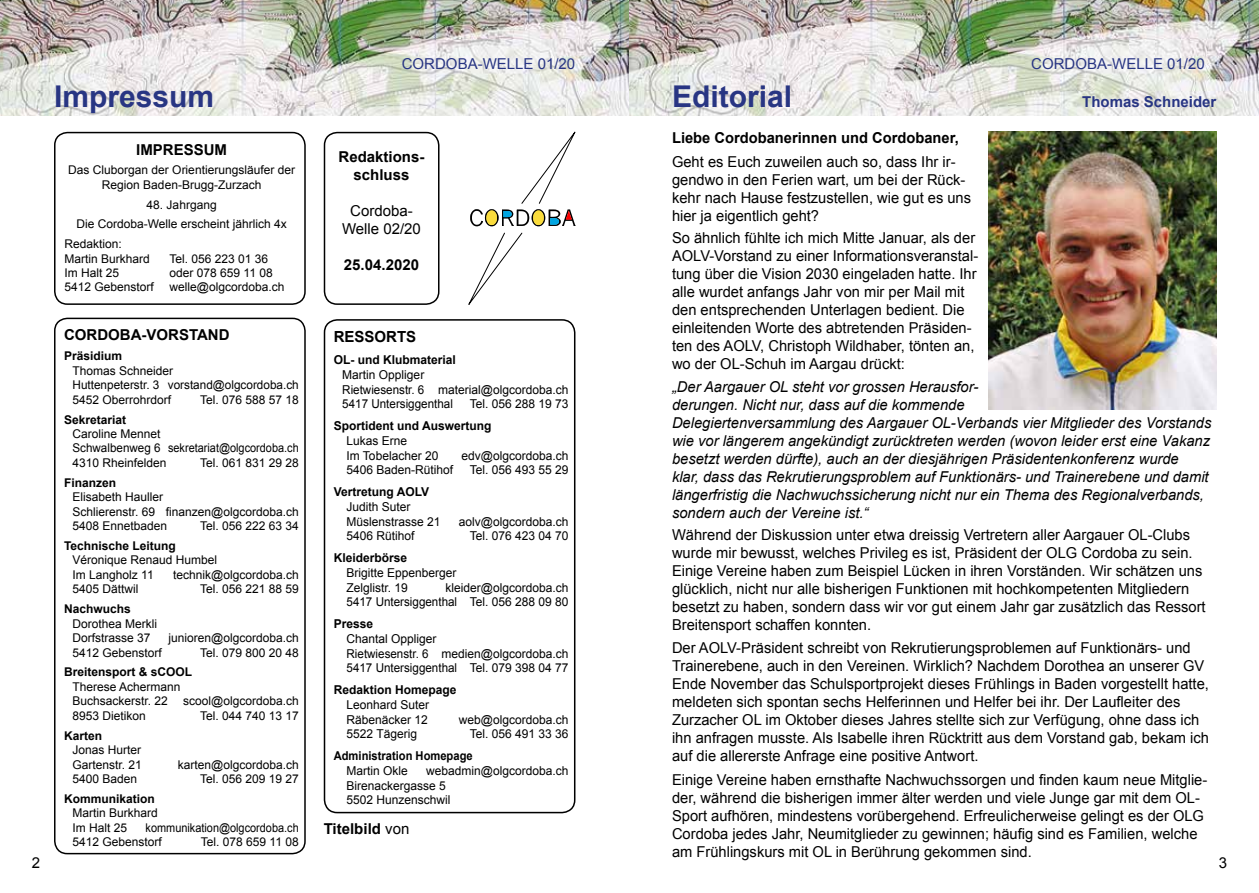
<style>
.page{position:relative;width:1259px;height:893px;background:#fff}
.page>*{position:absolute;margin:0;border:0;box-sizing:border-box;transform-origin:0 0}
.t1{font:700 30px "Arial";color:#283583}
.t2{font:700 15.3px "Arial";color:#000}
.t3{font:15px/18px "Arial";color:#000}
.t4{font:italic 15px/18px "Arial";color:#000}
.t5{font:700 15px/18px "Arial";color:#000;text-align:center}
.t6{font:15px "Arial";color:#283583}
.t7{font:700 15px "Arial";color:#283583}
.t8{font:12.15px/14.7px "Arial";color:#000}
.t9{font:700 12.15px "Arial";color:#000}
.t10{font:700 12.15px "Arial";color:#000;scale:.91 1}
.t11{font:12px/14.4px "Arial";color:#000}
.t12{font:700 12px "Arial";color:#000}
.t13{font:12px/14.4px "Arial";color:#000;scale:.91 1}
.s1{font-weight:400}
</style>
<div class="page">
<img style="left:0;top:0;width:1259px;height:116px">
<svg style="left:468px;top:132px;width:107px;height:173px"></svg>
<div style="left:54px;top:318px;width:252px;height:536px;border:1px solid #000;border-radius:13px"></div>
<div style="left:54px;top:132px;width:252px;height:173px;border:2px solid #000;border-radius:13px"></div>
<div style="left:324px;top:132px;width:115px;height:173px;border:2px solid #000;border-radius:13px"></div>
<div style="left:324px;top:319px;width:251px;height:494px;border:2px solid #000;border-radius:13px"></div>
<img style="left:988px;top:132px;width:228px;height:278px">
<p class="t6" style="left:402px;top:54px;width:175px">CORDOBA-WELLE 01/20</p>
<p class="t6" style="left:1031px;top:54px;width:175px">CORDOBA-WELLE 01/20</p>
<h1 class="t1" style="left:54px;top:77px;width:162px">Impressum</h1>
<h1 class="t1" style="left:672px;top:77px;width:122px">Editorial</h1>
<p class="t7" style="left:1082px;top:92px;width:136px">Thomas Schneider</p>
<p class="t5" style="left:672px;top:129px;width:288px">Liebe Cordobanerinnen und Cordobaner,</p>
<p class="t3" style="left:672px;top:153px;width:301px">Geht es Euch zuweilen auch so, dass Ihr ir&shy;gendwo in den Ferien wart, um bei der Rück&shy;kehr nach Hause festzustellen, wie gut es uns hier ja eigentlich geht?</p>
<p class="t3" style="left:672px;top:229px;width:308px">So ähnlich fühlte ich mich Mitte Januar, als der AOLV-Vorstand zu einer Informationsveranstal&shy;tung über die Vision 2030 eingeladen hatte. Ihr alle wurdet anfangs Jahr von mir per Mail mit den entsprechenden Unterlagen bedient. Die einleitenden Worte des abtretenden Präsiden&shy;ten des AOLV, Christoph Wildhaber, tönten an, wo der OL-Schuh im Aargau drückt:</p>
<p class="t4" style="left:672px;top:378px;width:541px">„Der Aargauer OL steht vor grossen Herausfor-<br>derungen. Nicht nur, dass auf die kommende<br>Delegiertenversammlung des Aargauer OL-Verbands vier Mitglieder des Vorstands wie vor längerem angekündigt zurücktreten werden (wovon leider erst eine Vakanz besetzt werden dürfte), auch an der diesjährigen Präsidentenkonferenz wurde<br>klar, dass das Rekrutierungsproblem auf Funktionärs- und Trainerebene und damit längerfristig die Nachwuchssicherung nicht nur ein Thema des Regionalverbands, sondern auch der Vereine ist.“</p>
<p class="t3" style="left:672px;top:526px;width:535px">Während der Diskussion unter etwa dreissig Vertretern aller Aargauer OL-Clubs wurde mir bewusst, welches Privileg es ist, Präsident der OLG Cordoba zu sein.<br>Einige Vereine haben zum Beispiel Lücken in ihren Vorständen. Wir schätzen uns glücklich, nicht nur alle bisherigen Funktionen mit hochkompetenten Mitgliedern besetzt zu haben, sondern dass wir vor gut einem Jahr gar zusätzlich das Ressort Breitensport schaffen konnten.</p>
<p class="t3" style="left:672px;top:639px;width:538px">Der AOLV-Präsident schreibt von Rekrutierungsproblemen auf Funktionärs- und Trainerebene, auch in den Vereinen. Wirklich? Nachdem Dorothea an unserer GV Ende November das Schulsportprojekt dieses Frühlings in Baden vorgestellt hatte, meldeten sich spontan sechs Helferinnen und Helfer bei ihr. Der Laufleiter des Zurzacher OL im Oktober dieses Jahres stellte sich zur Verfügung, ohne dass ich ihn anfragen musste. Als Isabelle ihren Rücktritt aus dem Vorstand gab, bekam ich auf die allererste Anfrage eine positive Antwort.</p>
<p class="t3" style="left:672px;top:771px;width:537px">Einige Vereine haben ernsthafte Nachwuchssorgen und finden kaum neue Mitglie&shy;der, während die bisherigen immer älter werden und viele Junge gar mit dem OL-Sport aufhören, mindestens vorübergehend. Erfreulicherweise gelingt es der OLG Cordoba jedes Jahr, Neumitglieder zu gewinnen; häufig sind es Familien, welche am Frühlingskurs mit OL in Berührung gekommen sind.</p>
<p class="t5" style="left:136px;top:141px;width:92px">IMPRESSUM</p>
<p class="t11" style="left:68px;top:163px;width:228px;text-align:center">Das Cluborgan der Orientierungsläufer der<br>Region Baden-Brugg-Zurzach</p>
<p class="t11" style="left:147px;top:197px;width:72px">48. Jahrgang</p>
<p class="t11" style="left:76px;top:217px;width:212px">Die Cordoba-Welle erscheint jährlich 4x</p>
<p class="t11" style="left:64px;top:237px;width:59px">Redaktion:</p>
<p class="t11" style="left:64px;top:251px;width:87px">Martin Burkhard</p>
<p class="t11" style="left:170px;top:251px;width:100px">Tel. 056 223 01 36</p>
<p class="t11" style="left:64px;top:266px;width:56px">Im Halt 25</p>
<p class="t11" style="left:170px;top:266px;width:105px">oder 078 659 11 08</p>
<p class="t11" style="left:64px;top:280px;width:91px">5412 Gebenstorf</p>
<p class="t11" style="left:170px;top:280px;width:116px">welle@olgcordoba.ch</p>
<p class="t5" style="left:338px;top:148px;width:87px">Redaktions&shy;schluss</p>
<p class="t3" style="left:342px;top:202px;width:80px;text-align:center">Cordoba-<br>Welle 02/20</p>
<p class="t5" style="left:344px;top:256px;width:77px">25.04.2020</p>
<p class="t5" style="left:64px;top:327px;width:167px">CORDOBA-VORSTAND</p>
<p class="t12" style="left:64px;top:348px;width:60px">Präsidium</p>
<p class="t11" style="left:73px;top:363px;width:228px">Thomas Schneider<br>Huttenpeterstr. 3 vorstand@olgcordoba.ch<br>5452 Oberrohrdorf</p>
<p class="t2" style="left:334px;top:327px;width:84px">RESSORTS</p>
<p class="t9" style="left:334px;top:352px;width:124px">OL- und Klubmaterial</p>
<p class="t8" style="left:342px;top:367px;width:228px">Martin Oppliger<br>Rietwiesenstr. 6 material@olgcordoba.ch<br>5417 Untersiggenthal</p>
<p class="t11" style="left:200px;top:392px;width:100px">Tel. 076 588 57 18</p>
<p class="t8" style="left:470px;top:397px;width:100px">Tel. 056 288 19 73</p>
<p class="t9" style="left:334px;top:418px;width:159px">Sportident und Auswertung</p>
<p class="t8" style="left:346px;top:433px;width:93px">Lukas Erne<br>Im Tobelacher 20</p>
<p class="t12" style="left:64px;top:411px;width:64px">Sekretariat</p>
<p class="t11" style="left:73px;top:427px;width:228px">Caroline Mennet<br>Schwalbenweg 6 sekretariat@olgcordoba.ch<br>4310 Rheinfelden</p>
<p class="t8" style="left:461px;top:448px;width:108px">edv@olgcordoba.ch</p>
<p class="t11" style="left:200px;top:456px;width:100px">Tel. 061 831 29 28</p>
<p class="t8" style="left:346px;top:463px;width:108px">5406 Baden-Rütihof</p>
<p class="t8" style="left:470px;top:463px;width:100px">Tel. 056 493 55 29</p>
<p class="t9" style="left:334px;top:484px;width:97px">Vertretung AOLV</p>
<p class="t8" style="left:346px;top:499px;width:96px">Judith Suter<br>Müslenstrasse 21</p>
<p class="t12" style="left:64px;top:475px;width:54px">Finanzen</p>
<p class="t11" style="left:72px;top:490px;width:228px">Elisabeth Hauller<br>Schlierenstr. 69 finanzen@olgcordoba.ch<br>5408 Ennetbaden</p>
<p class="t8" style="left:459px;top:514px;width:111px">aolv@olgcordoba.ch</p>
<p class="t11" style="left:200px;top:519px;width:100px">Tel. 056 222 63 34</p>
<p class="t8" style="left:346px;top:529px;width:70px">5406 Rütihof</p>
<p class="t8" style="left:470px;top:529px;width:100px">Tel. 076 423 04 70</p>
<p class="t9" style="left:334px;top:550px;width:75px">Kleiderbörse</p>
<p class="t8" style="left:346px;top:565px;width:112px">Brigitte Eppenberger<br>Zelglistr. 19</p>
<p class="t12" style="left:64px;top:538px;width:113px">Technische Leitung</p>
<p class="t11" style="left:73px;top:553px;width:146px">Véronique Renaud Humbel<br>Im Langholz 11</p>
<p class="t11" style="left:173px;top:568px;width:127px">technik@olgcordoba.ch</p>
<p class="t8" style="left:346px;top:580px;width:223px;text-align:right">kleider@olgcordoba.ch<br>5417 Untersiggenthal Tel. 056 288 09 80</p>
<p class="t9" style="left:334px;top:616px;width:41px">Presse</p>
<p class="t8" style="left:346px;top:631px;width:223px">Chantal Oppliger<br>Rietwiesenstr. 6 medien@olgcordoba.ch<br>5417 Untersiggenthal Tel. 079 398 04 77</p>
<p class="t9" style="left:334px;top:682px;width:124px">Redaktion Homepage</p>
<p class="t8" style="left:346px;top:697px;width:84px">Leonhard Suter<br>Räbenäcker 12</p>
<p class="t11" style="left:73px;top:582px;width:68px">5405 Dättwil</p>
<p class="t11" style="left:200px;top:582px;width:100px">Tel. 056 221 88 59</p>
<p class="t12" style="left:64px;top:601px;width:68px">Nachwuchs</p>
<p class="t11" style="left:73px;top:616px;width:86px">Dorothea Merkli<br>Dorfstrasse 37</p>
<p class="t11" style="left:168px;top:631px;width:132px">junioren@olgcordoba.ch</p>
<p class="t11" style="left:73px;top:645px;width:91px">5412 Gebenstorf</p>
<p class="t11" style="left:200px;top:645px;width:100px">Tel. 079 800 20 48</p>
<p class="t12" style="left:64px;top:664px;width:130px">Breitensport &amp; sCOOL</p>
<p class="t11" style="left:73px;top:680px;width:110px">Therese Achermann<br>Buchsackerstr. 22</p>
<p class="t11" style="left:183px;top:694px;width:117px">scool@olgcordoba.ch</p>
<p class="t11" style="left:73px;top:708px;width:75px">8953 Dietikon</p>
<p class="t11" style="left:200px;top:708px;width:100px">Tel. 044 740 13 17</p>
<p class="t12" style="left:64px;top:727px;width:40px">Karten</p>
<p class="t11" style="left:73px;top:743px;width:71px">Jonas Hurter<br>Gartenstr. 21</p>
<p class="t8" style="left:459px;top:712px;width:111px">web@olgcordoba.ch</p>
<p class="t8" style="left:346px;top:727px;width:72px">5522 Tägerig</p>
<p class="t8" style="left:470px;top:727px;width:100px">Tel. 056 491 33 36</p>
<p class="t10" style="left:334px;top:748px;width:154px">Administration Homepage</p>
<p class="t8" style="left:346px;top:763px;width:63px">Martin Okle</p>
<p class="t11" style="left:178px;top:757px;width:122px">karten@olgcordoba.ch</p>
<p class="t8" style="left:346px;top:763px;width:223px;text-indent:80px">webadmin@olgcordoba.ch<br>Birenackergasse 5<br>5502 Hunzenschwil</p>
<p class="t11" style="left:73px;top:772px;width:66px">5400 Baden</p>
<p class="t11" style="left:200px;top:772px;width:100px">Tel. 056 209 19 27</p>
<p class="t12" style="left:64px;top:791px;width:92px">Kommunikation</p>
<p class="t11" style="left:73px;top:806px;width:87px">Martin Burkhard<br>Im Halt 25</p>
<p class="t13" style="left:73px;top:820px;width:250px;text-indent:73px">kommunikation@olgcordoba.ch<br>5412 Gebenstorf</p>
<p class="t5" style="left:324px;top:820px;width:87px">Titelbild <span class="s1">von</span></p>
<p class="t11" style="left:201px;top:835px;width:99px">Tel. 078 659 11 08</p>
<p class="t3" style="left:32px;top:854px;width:10px">2</p>
<p class="t3" style="left:1219px;top:854px;width:10px">3</p>
</div>
